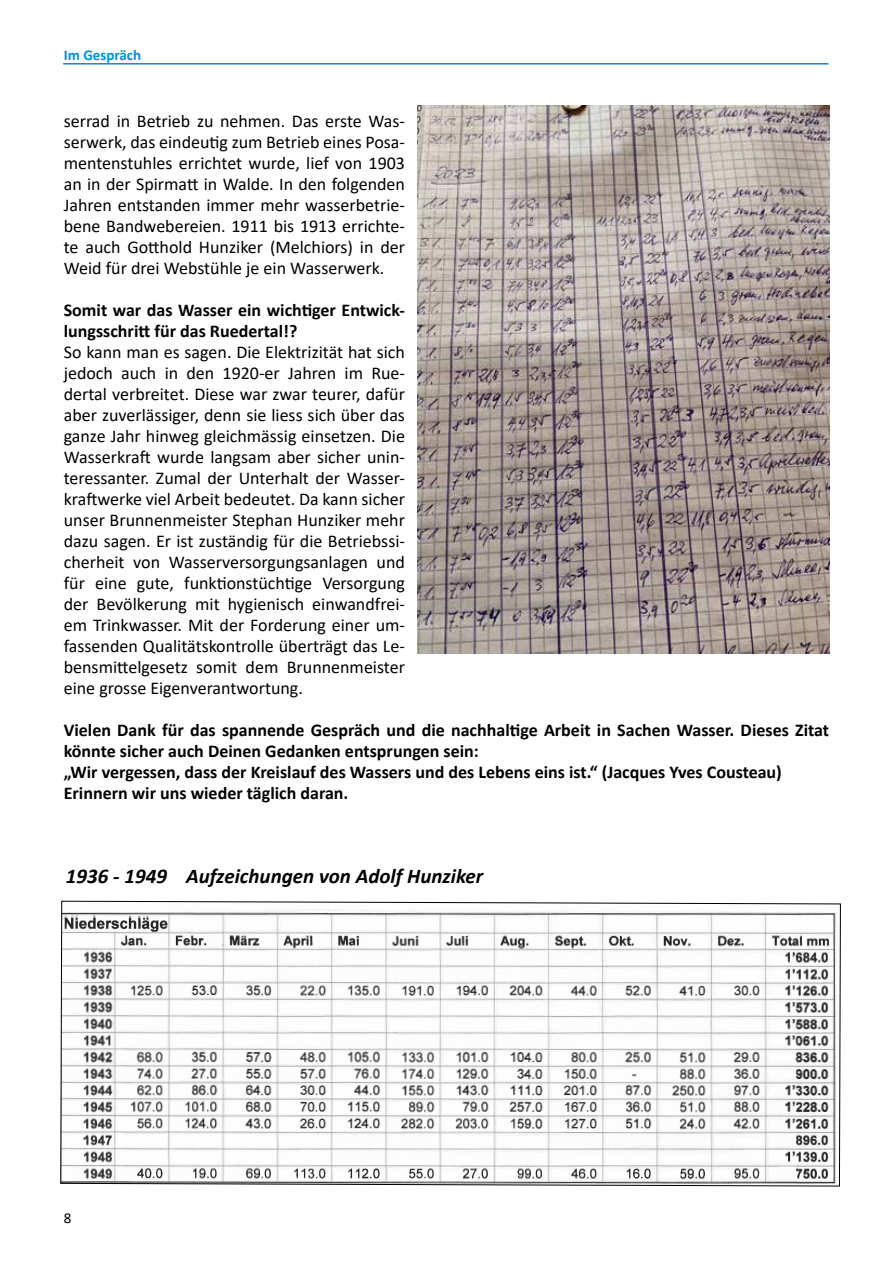
<style>
.page{position:relative;width:893px;height:1263px;background:#fff}
.page>*{position:absolute;margin:0;border:0;box-sizing:border-box;transform-origin:0 0}
.t1{font:italic 700 21px "Calibri";color:#000}
.t2{font:18px/21px "Calibri";color:#000;text-align:justify}
.t3{font:700 18px/21px "Calibri";color:#000}
.t4{font:700 15px "Calibri";color:#0090d7}
.t5{font:15px "Calibri";color:#000}
</style>
<div class="page">
<img style="left:418px;top:105px;width:411px;height:549px">
<svg style="left:60px;top:900px;width:781px;height:287px"></svg>
<hr style="left:63px;top:63px;width:765px;height:2px;background:#0090d7">
<p class="t4" style="left:64px;top:45px;width:79px">Im Gespräch</p>
<p class="t2" style="left:64px;top:110px;width:343px">serrad in Betrieb zu nehmen. Das erste Was&shy;serwerk, das eindeutig zum Betrieb eines Posa&shy;mentenstuhles errichtet wurde, lief von 1903 an in der Spirmatt in Walde. In den folgenden Jahren entstanden immer mehr wasserbetrie&shy;bene Bandwebereien. 1911 bis 1913 errichte&shy;te auch Gotthold Hunziker (Melchiors) in der Weid für drei Webstühle je ein Wasserwerk.</p>
<p class="t3" style="left:64px;top:299px;width:343px">Somit war das Wasser ein wichtiger Entwick&shy;lungsschritt für das Ruedertal!?</p>
<p class="t2" style="left:64px;top:341px;width:343px">So kann man es sagen. Die Elektrizität hat sich jedoch auch in den 1920-er Jahren im Rue&shy;dertal verbreitet. Diese war zwar teurer, dafür aber zuverlässiger, denn sie liess sich über das ganze Jahr hinweg gleichmässig einsetzen. Die Wasserkraft wurde langsam aber sicher unin&shy;teressanter. Zumal der Unterhalt der Wasser&shy;kraftwerke viel Arbeit bedeutet. Da kann sicher unser Brunnenmeister Stephan Hunziker mehr dazu sagen. Er ist zuständig für die Betriebssi&shy;cherheit von Wasserversorgungsanlagen und für eine gute, funktionstüchtige Versorgung der Bevölkerung mit hygienisch einwandfrei&shy;em Trinkwasser. Mit der Forderung einer um&shy;fassenden Qualitätskontrolle überträgt das Le&shy;bensmittelgesetz somit dem Brunnenmeister eine grosse Eigenverantwortung.</p>
<p class="t3" style="left:64px;top:719px;width:767px">Vielen Dank für das spannende Gespräch und die nachhaltige Arbeit in Sachen Wasser. Dieses Zitat könnte sicher auch Deinen Gedanken entsprungen sein:<br>„Wir vergessen, dass der Kreislauf des Wassers und des Lebens eins ist.“ (Jacques Yves Cousteau)<br>Erinnern wir uns wieder täglich daran.</p>
<p class="t1" style="left:66px;top:861px;width:419px">1936 - 1949 Aufzeichungen von Adolf Hunziker</p>
<p class="t5" style="left:64px;top:1208px;width:9px">8</p>
</div>
